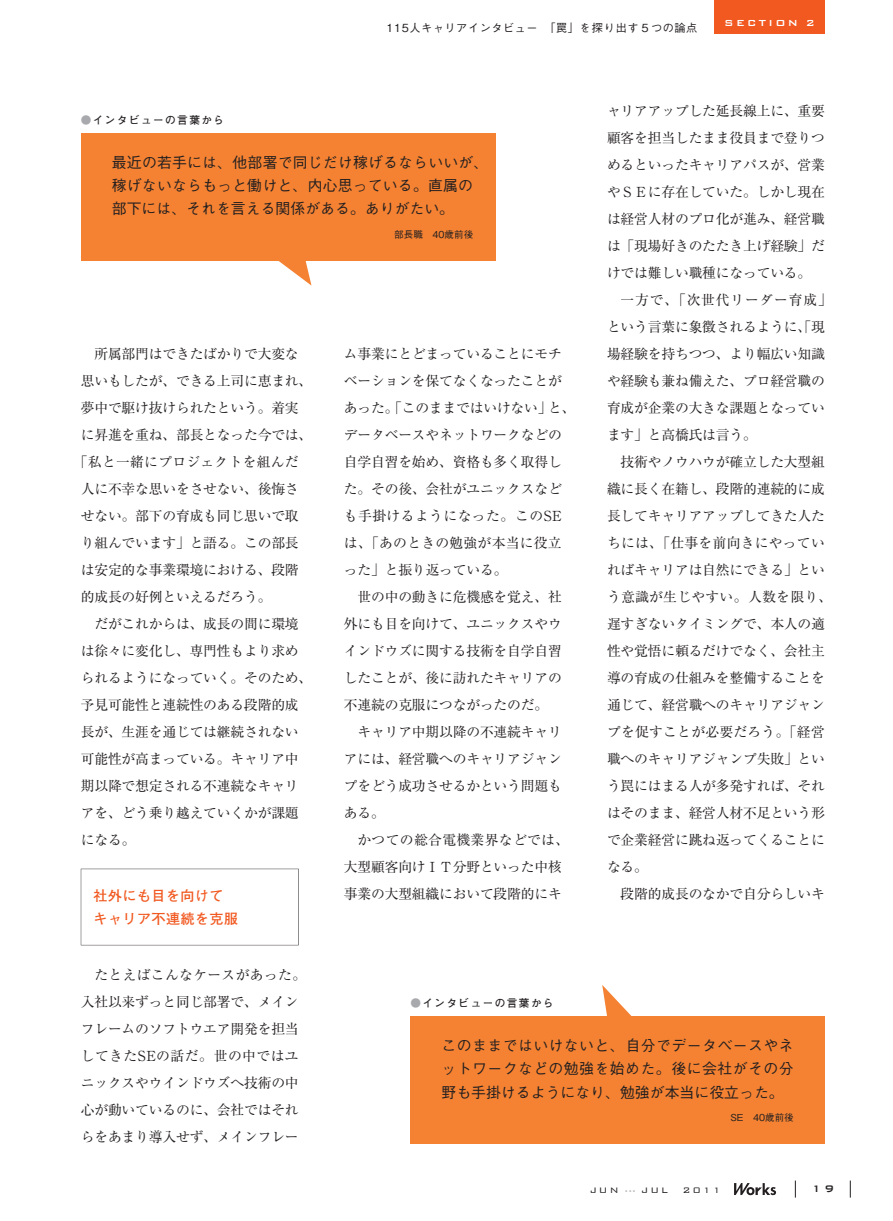
<style>
.page{position:relative;width:893px;height:1221px;background:#fff}
.page>*{position:absolute;margin:0;border:0;box-sizing:border-box;transform-origin:0 0}
.t1{font:500 14.85px/23.4px "Gothic BBB Pro";letter-spacing:.01em;color:#231f20}
.t2{font:700 14.1px/23.4px "Futo Go B101 Pro";letter-spacing:.035em;color:#f15921}
.t3{font:13.8px/27px "Ryumin Pro";letter-spacing:-.015em;color:#231f20}
.t4{font:13.8px "Ryumin Pro";letter-spacing:.02em;color:#231f20}
.t5{font:13.8px "Ryumin Pro";letter-spacing:.015em;color:#231f20}
.t6{font:13.8px "Ryumin Pro";letter-spacing:.055em;color:#231f20}
.t7{font:13.8px "Ryumin Pro";letter-spacing:.025em;color:#231f20}
.t8{font:500 12.75px "Bank Gothic";color:#231f20}
.t9{font:500 11.7px "Bank Gothic";letter-spacing:.2em;color:#fff}
.t10{font:500 11.1px "Gothic BBB Pro";letter-spacing:.05em;color:#231f20}
.t11{font:700 10.65px "Futo Go B101 Pro";letter-spacing:.135em;color:#231f20}
.t12{font:300 10.65px "Bank Gothic";letter-spacing:.2em;color:#231f20}
.s1{color:#a8a9ad}
.s2{font-size:7.5px}
</style>
<div class="page">
<div style="left:714px;top:0;width:111px;height:34px;background:#f15921"></div>
<svg style="left:734px;top:1183px;width:42px;height:12px"></svg>
<svg style="left:795px;top:1180px;width:1px;height:17px"></svg>
<svg style="left:850px;top:1180px;width:1px;height:17px"></svg>
<svg style="left:81px;top:868px;width:218px;height:77px"></svg>
<div style="left:81px;top:869px;width:217px;height:75px;background:#fff"></div>
<div style="left:81px;top:133px;width:414px;height:128px;background:#f48232"></div>
<svg style="left:279px;top:261px;width:32px;height:24px"></svg>
<svg style="left:602px;top:985px;width:30px;height:31px"></svg>
<div style="left:410px;top:1016px;width:415px;height:127px;background:#f48232"></div>
<p class="t10" style="left:387px;top:19px;width:312px">115人キャリアインタビュー　「罠」を探り出す５つの論点</p>
<p class="t9" style="left:724px;top:17px;width:92px">SECTION 2</p>
<p class="t11" style="left:81px;top:112px;width:145px"><span class="s1">●</span>インタビューの言葉から</p>
<p class="t1" style="left:112px;top:148px;width:378px">最近の若手には、他部署で同じだけ稼げるならいいが、稼げないならもっと働けと、内心思っている。直属の部下には、それを言える関係がある。ありがたい。</p>
<p class="t3" style="left:94px;top:339px;width:206px">所属部門はできたばかりで大変な</p>
<p class="t3" style="left:81px;top:366px;width:233px">思いもしたが、できる上司に恵まれ、</p>
<p class="t3" style="left:81px;top:393px;width:219px">夢中で駆け抜けられたという。着実</p>
<p class="t3" style="left:81px;top:420px;width:233px">に昇進を重ね、部長となった今では、</p>
<p class="t4" style="left:74px;top:451px;width:226px">「私と一緒にプロジェクトを組んだ</p>
<p class="t3" style="left:81px;top:474px;width:219px">人に不幸な思いをさせない、後悔さ</p>
<p class="t3" style="left:81px;top:501px;width:219px">せない。部下の育成も同じ思いで取</p>
<p class="t3" style="left:81px;top:528px;width:219px">り組んでいます」と語る。この部長</p>
<p class="t3" style="left:81px;top:555px;width:219px">は安定的な事業環境における、段階</p>
<p class="t3" style="left:81px;top:582px;width:192px">的成長の好例といえるだろう。</p>
<p class="t3" style="left:94px;top:609px;width:206px">だがこれからは、成長の間に環境</p>
<p class="t3" style="left:81px;top:636px;width:219px">は徐々に変化し、専門性もより求め</p>
<p class="t3" style="left:81px;top:663px;width:233px">られるようになっていく。そのため、</p>
<p class="t3" style="left:81px;top:690px;width:219px">予見可能性と連続性のある段階的成</p>
<p class="t3" style="left:81px;top:717px;width:219px">長が、生涯を通じては継続されない</p>
<p class="t3" style="left:81px;top:744px;width:219px">可能性が高まっている。キャリア中</p>
<p class="t3" style="left:81px;top:771px;width:219px">期以降で想定される不連続なキャリ</p>
<p class="t3" style="left:81px;top:798px;width:219px">アを、どう乗り越えていくかが課題</p>
<p class="t3" style="left:81px;top:825px;width:56px">になる。</p>
<p class="t2" style="left:94px;top:882px;width:146px">社外にも目を向けてキャリア不連続を克服</p>
<p class="t3" style="left:344px;top:339px;width:233px">ム事業にとどまっていることにモチベーションを保てなくなったことがあった。「このままではいけない」と、データベースやネットワークなどの自学自習を始め、資格も多く取得した。その後、会社がユニックスなども手掛けるようになった。このSEは、「あのときの勉強が本当に役立った」と振り返っている。</p>
<p class="t3" style="left:357px;top:582px;width:206px">世の中の動きに危機感を覚え、社</p>
<p class="t3" style="left:344px;top:609px;width:219px">外にも目を向けて、ユニックスやウ</p>
<p class="t3" style="left:344px;top:636px;width:219px">インドウズに関する技術を自学自習</p>
<p class="t3" style="left:344px;top:663px;width:219px">したことが、後に訪れたキャリアの</p>
<p class="t3" style="left:344px;top:690px;width:206px">不連続の克服につながったのだ。</p>
<p class="t3" style="left:357px;top:717px;width:206px">キャリア中期以降の不連続キャリ</p>
<p class="t3" style="left:344px;top:744px;width:219px">アには、経営職へのキャリアジャン</p>
<p class="t3" style="left:344px;top:771px;width:219px">プをどう成功させるかという問題も</p>
<p class="t3" style="left:344px;top:798px;width:43px">ある。</p>
<p class="t7" style="left:357px;top:829px;width:213px">かつての総合電機業界などでは、</p>
<p class="t3" style="left:344px;top:852px;width:219px">大型顧客向けＩＴ分野といった中核</p>
<p class="t3" style="left:344px;top:879px;width:219px">事業の大型組織において段階的にキ</p>
<p class="t3" style="left:607px;top:96px;width:219px">ャリアアップした延長線上に、重要</p>
<p class="t3" style="left:607px;top:123px;width:219px">顧客を担当したまま役員まで登りつ</p>
<p class="t3" style="left:607px;top:150px;width:219px">めるといったキャリアパスが、営業</p>
<p class="t3" style="left:607px;top:177px;width:219px">やＳＥに存在していた。しかし現在</p>
<p class="t3" style="left:607px;top:204px;width:219px">は経営人材のプロ化が進み、経営職</p>
<p class="t3" style="left:607px;top:231px;width:219px">は「現場好きのたたき上げ経験」だ</p>
<p class="t3" style="left:607px;top:258px;width:206px">けでは難しい職種になっている。</p>
<p class="t6" style="left:621px;top:289px;width:213px">一方で、「次世代リーダー育成」</p>
<p class="t3" style="left:607px;top:312px;width:219px">という言葉に象徴されるように、「現</p>
<p class="t3" style="left:607px;top:339px;width:219px">場経験を持ちつつ、より幅広い知識</p>
<p class="t3" style="left:607px;top:366px;width:219px">や経験も兼ね備えた、プロ経営職の</p>
<p class="t3" style="left:607px;top:393px;width:219px">育成が企業の大きな課題となってい</p>
<p class="t3" style="left:607px;top:420px;width:151px">ます」と高橋氏は言う。</p>
<p class="t3" style="left:621px;top:447px;width:206px">技術やノウハウが確立した大型組</p>
<p class="t3" style="left:607px;top:474px;width:219px">織に長く在籍し、段階的連続的に成</p>
<p class="t3" style="left:607px;top:501px;width:219px">長してキャリアアップしてきた人た</p>
<p class="t5" style="left:607px;top:532px;width:219px">ちには、「仕事を前向きにやってい</p>
<p class="t3" style="left:607px;top:555px;width:219px">ればキャリアは自然にできる」とい</p>
<p class="t4" style="left:607px;top:586px;width:227px">う意識が生じやすい。人数を限り、</p>
<p class="t3" style="left:607px;top:609px;width:219px">遅すぎないタイミングで、本人の適</p>
<p class="t3" style="left:607px;top:636px;width:219px">性や覚悟に頼るだけでなく、会社主</p>
<p class="t3" style="left:607px;top:663px;width:219px">導の育成の仕組みを整備することを</p>
<p class="t3" style="left:607px;top:690px;width:219px">通じて、経営職へのキャリアジャン</p>
<p class="t5" style="left:607px;top:721px;width:219px">プを促すことが必要だろう。「経営</p>
<p class="t3" style="left:607px;top:744px;width:219px">職へのキャリアジャンプ失敗」とい</p>
<p class="t3" style="left:607px;top:771px;width:219px">う罠にはまる人が多発すれば、それ</p>
<p class="t3" style="left:607px;top:798px;width:219px">はそのまま、経営人材不足という形</p>
<p class="t3" style="left:607px;top:825px;width:219px">で企業経営に跳ね返ってくることに</p>
<p class="t3" style="left:607px;top:852px;width:43px">なる。</p>
<p class="t3" style="left:621px;top:879px;width:206px">段階的成長のなかで自分らしいキ</p>
<p class="t3" style="left:81px;top:960px;width:227px;text-indent:14px">たとえばこんなケースがあった。入社以来ずっと同じ部署で、メインフレームのソフトウエア開発を担当してきたSEの話だ。世の中ではユニックスやウインドウズへ技術の中心が動いているのに、会社ではそれらをあまり導入せず、メインフレー</p>
<p class="t11" style="left:410px;top:994px;width:145px"><span class="s1">●</span>インタビューの言葉から</p>
<p class="t1" style="left:441px;top:1031px;width:354px;text-align:justify">このままではいけないと、自分でデータベースやネットワークなどの勉強を始めた。後に会社がその分野も手掛けるようになり、勉強が本当に役立った。</p>
<p class="t12" style="left:590px;top:1184px;width:80px">JUN <span class="s2">---</span> JUL</p>
<p class="t12" style="left:683px;top:1184px;width:40px">2011</p>
<p class="t8" style="left:811px;top:1182px;width:24px">19</p>
</div>
